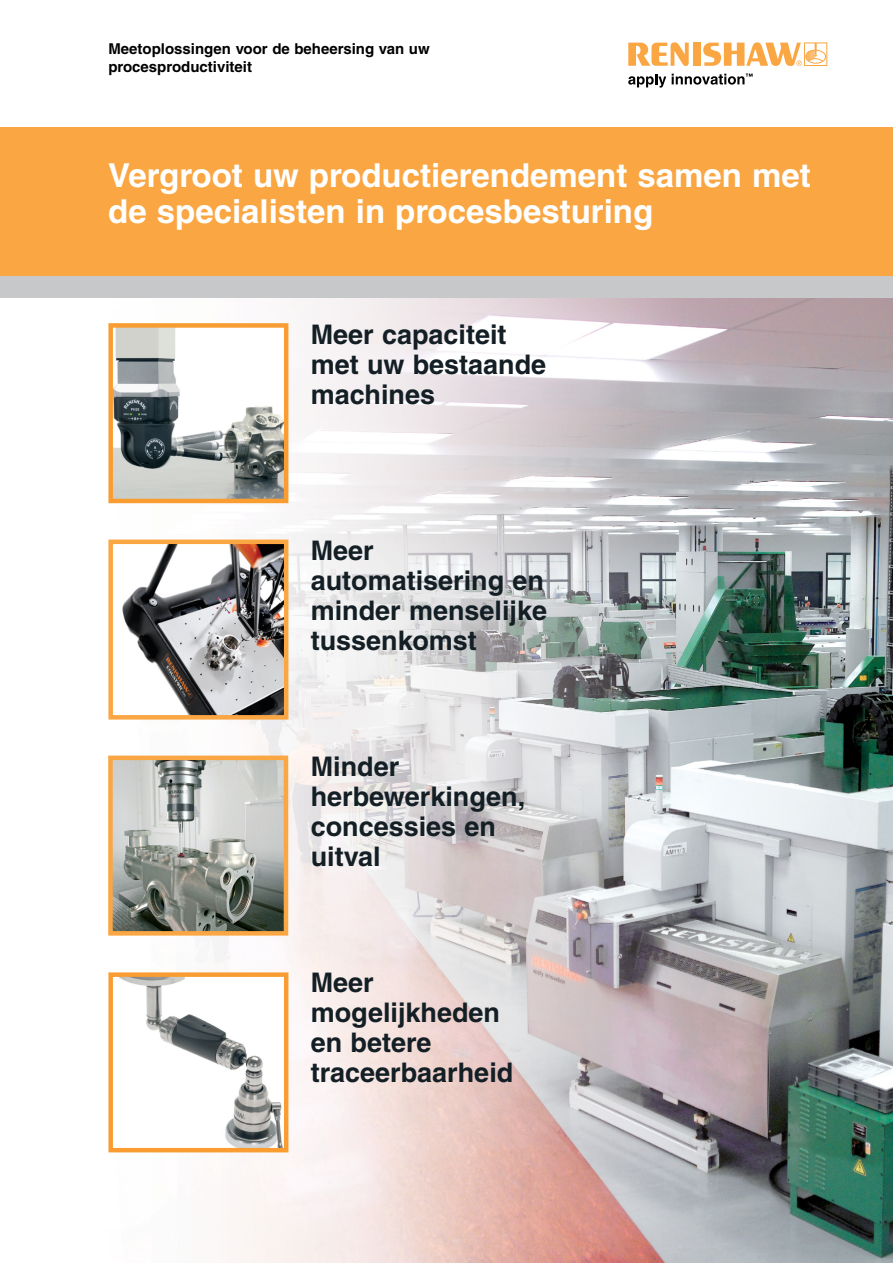
<style>
.page{position:relative;width:893px;height:1263px;background:#fff}
.page>*{position:absolute;margin:0;border:0;box-sizing:border-box;transform-origin:0 0}
.t1{font:700 33px/36px "Helvetica";color:#fff}
.t2{font:700 27px/30px "Helvetica";color:#131f25}
.t3{font:700 15px/18px "Helvetica";color:#000}
</style>
<div class="page">
<img style="left:2px;top:297px;width:891px;height:966px">
<div style="left:2px;top:276px;width:891px;height:21px;background:#c7c8ca"></div>
<div style="left:805px;top:50px;width:21px;height:14px;border:1px solid #faa643;border-radius:50%"></div>
<svg style="left:628px;top:42px;width:195px;height:46px"></svg>
<img style="left:113px;top:544px;width:170px;height:170px">
<div style="left:108px;top:539px;width:180px;height:180px;border:4px solid #faa643"></div>
<img style="left:113px;top:760px;width:170px;height:170px">
<div style="left:108px;top:755px;width:180px;height:180px;border:4px solid #faa643"></div>
<img style="left:113px;top:977px;width:170px;height:170px">
<div style="left:108px;top:972px;width:180px;height:180px;border:4px solid #f99d33"></div>
<img style="left:113px;top:328px;width:170px;height:170px">
<div style="left:108px;top:323px;width:180px;height:180px;border:4px solid #f99d33"></div>
<div style="left:0;top:127px;width:893px;height:149px;background:#faa643"></div>
<p class="t3" style="left:108px;top:39px;width:323px">Meetoplossingen voor de beheersing van uw procesproductiviteit</p>
<p class="t1" style="left:108px;top:157px;width:704px">Vergroot uw productierendement samen met de specialisten in procesbesturing</p>
<p class="t2" style="left:311px;top:319px;width:237px">Meer capaciteit met uw bestaande machines</p>
<p class="t2" style="left:311px;top:535px;width:238px">Meer automatisering en minder menselijke tussenkomst</p>
<p class="t2" style="left:311px;top:751px;width:216px">Minder herbewerkingen, concessies en uitval</p>
<p class="t2" style="left:311px;top:967px;width:204px">Meer mogelijkheden en betere traceerbaarheid</p>
</div>
